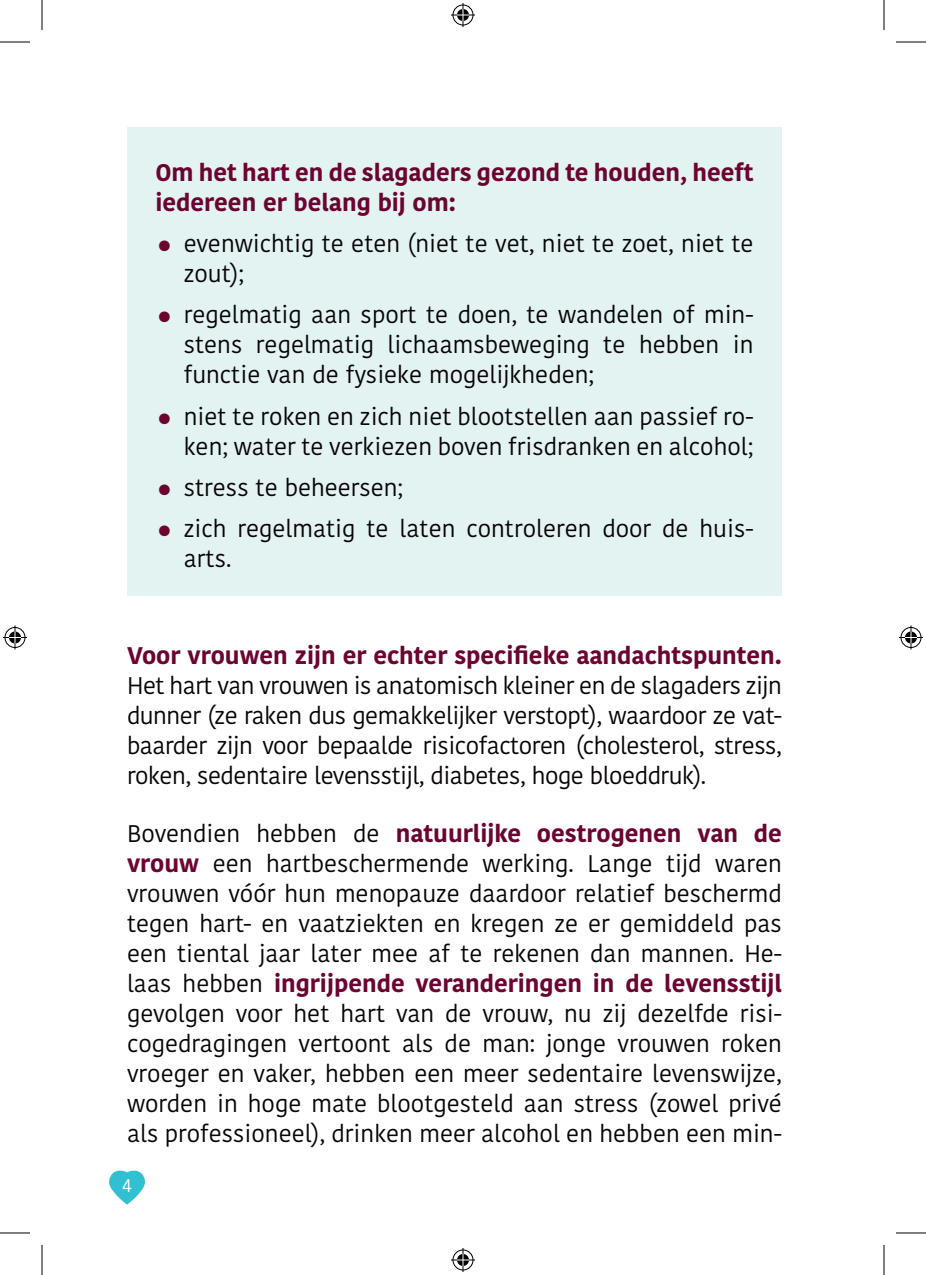
<style>
.page{position:relative;width:926px;height:1275px;background:#fff}
.page>*{position:absolute;margin:0;border:0;box-sizing:border-box;transform-origin:0 0}
.t1{font:24px/30px "Kohinoor Bangla";color:#080407;text-align:justify}
.t2{font:700 24px/30px "Kohinoor Bangla";color:#6c0432}
.t3{font:300 20px "Paralucent Condensed";color:#fff}
.s1{font-size:40px;color:#6c0432}
.s2{font-weight:700;color:#6c0432}
</style>
<div class="page">
<div style="left:127px;top:127px;width:655px;height:469px;background:#e2f3f2"></div>
<svg style="left:109px;top:1170px;width:36px;height:34px"></svg>
<hr style="left:0;top:42px;width:30px;height:1px;background:#000">
<hr style="left:896px;top:42px;width:30px;height:1px;background:#000">
<hr style="left:0;top:1232px;width:30px;height:1px;background:#000">
<hr style="left:896px;top:1232px;width:30px;height:1px;background:#000">
<hr style="left:42px;top:0;width:1px;height:30px;background:#000">
<hr style="left:42px;top:1245px;width:1px;height:30px;background:#000">
<hr style="left:884px;top:0;width:1px;height:30px;background:#000">
<hr style="left:884px;top:1245px;width:1px;height:30px;background:#000">
<svg style="left:451px;top:3px;width:24px;height:24px"></svg>
<svg style="left:451px;top:1248px;width:24px;height:24px"></svg>
<svg style="left:3px;top:625px;width:24px;height:24px"></svg>
<svg style="left:899px;top:625px;width:24px;height:24px"></svg>
<p class="t2" style="left:155px;top:156px;width:600px">Om het hart en de slagaders gezond te houden, heeft iedereen er belang bij om:</p>
<p class="t1" style="left:184px;top:228px;width:571px;text-indent:-28px"><span class="s1">•</span> evenwichtig te eten (niet te vet, niet te zoet, niet te zout);</p>
<p class="t1" style="left:184px;top:299px;width:571px;text-indent:-28px"><span class="s1">•</span> regelmatig aan sport te doen, te wandelen of min&shy;stens regelmatig lichaamsbeweging te hebben in functie van de fysieke mogelijkheden;</p>
<p class="t1" style="left:155px;top:401px;width:600px;text-align:right"><span class="s1">•</span> niet te roken en zich niet blootstellen aan passief ro&shy;ken; water te verkiezen boven frisdranken en alcohol;</p>
<p class="t1" style="left:155px;top:472px;width:249px"><span class="s1">•</span> stress te beheersen;</p>
<p class="t1" style="left:184px;top:513px;width:571px;text-indent:-28px"><span class="s1">•</span> zich regelmatig te laten controleren door de huis&shy;arts.</p>
<p class="t2" style="left:127px;top:639px;width:656px">Voor vrouwen zijn er echter specifieke aandachtspunten.</p>
<p class="t1" style="left:127px;top:669px;width:656px">Het hart van vrouwen is anatomisch kleiner en de slagaders zijn dunner (ze raken dus gemakkelijker verstopt), waardoor ze vat&shy;baarder zijn voor bepaalde risicofactoren (cholesterol, stress, roken, sedentaire levensstijl, diabetes, hoge bloeddruk).</p>
<p class="t1" style="left:127px;top:818px;width:656px">Bovendien hebben de <span class="s2">natuurlijke oestrogenen van de vrouw</span> een hartbeschermende werking. Lange tijd waren vrouwen vóór hun menopauze daardoor relatief beschermd tegen hart- en vaatziekten en kregen ze er gemiddeld pas een tiental jaar later mee af te rekenen dan mannen. He&shy;laas hebben <span class="s2">ingrijpende veranderingen in de levensstijl </span>gevolgen voor het hart van de vrouw, nu zij dezelfde risi&shy;cogedragingen vertoont als de man: jonge vrouwen roken vroeger en vaker, hebben een meer sedentaire levenswijze, worden in hoge mate blootgesteld aan stress (zowel privé als professioneel), drinken meer alcohol en hebben een min-</p>
<p class="t3" style="left:122px;top:1174px;width:11px">4</p>
</div>
